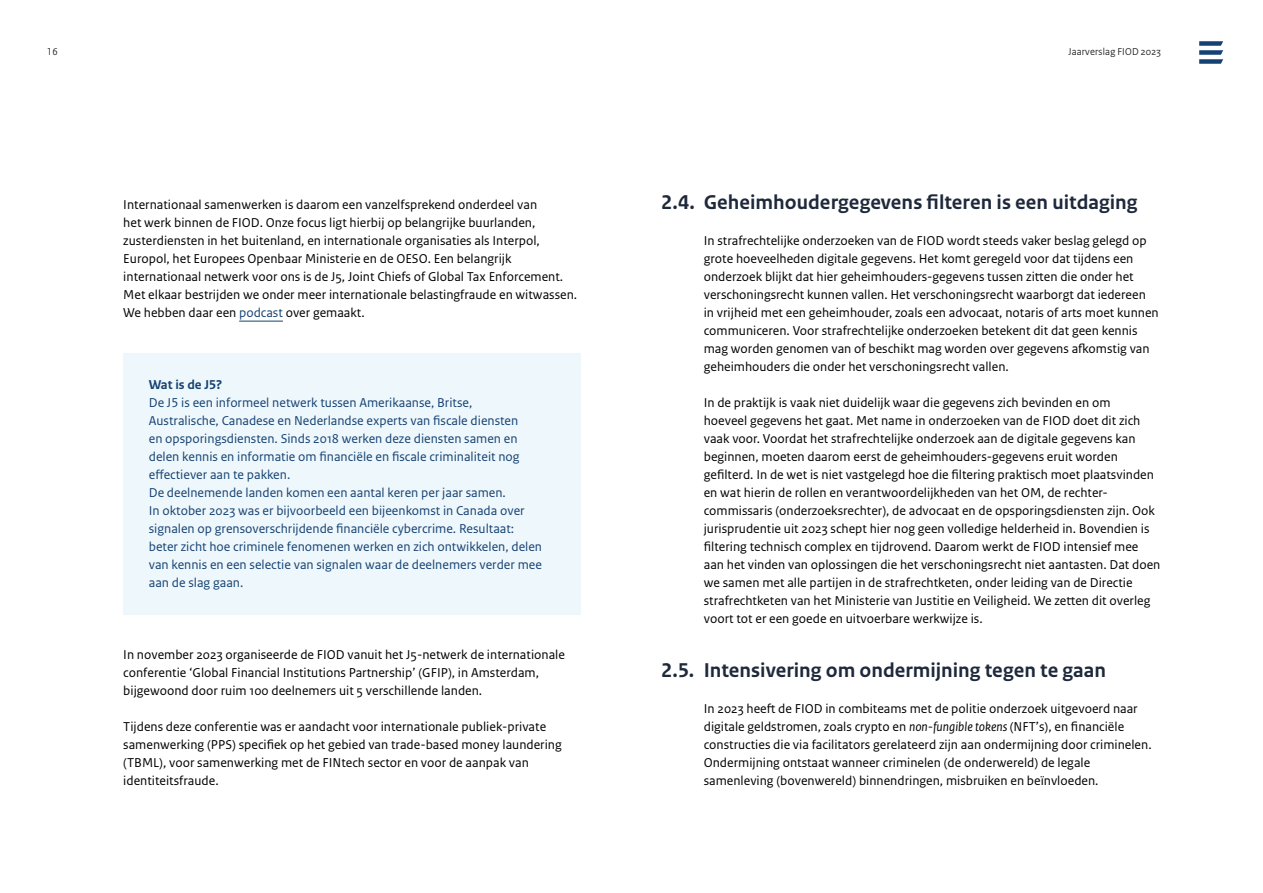
<style>
.page{position:relative;width:1263px;height:893px;background:#fff}
.page>*{position:absolute;margin:0;border:0;box-sizing:border-box;transform-origin:0 0}
.H3_Paragraafkop_Nummering_1_regel_ruimte{font:700 21px "Rijksoverheid Sans Text";color:#1e293b}
.P_Body{font:13.5px/18px "Rijksoverheid Sans Text";color:#000}
.Kader_Body_breedst{font:13.5px/18px "Rijksoverheid Sans Text";color:#154273}
.P_Body_witregel{font:13.5px/18px "Rijksoverheid Sans Text";color:#000}
.Kader_Kop{font:700 13.5px "Rijksoverheid Sans Text";color:#154273}
.t1{font:10.5px "Rijksoverheid Sans Heading";letter-spacing:.02em;color:#1d1d1b}
.s1{color:#154273}
.s2{font-style:italic}
</style>
<div class="page">
<hr style="left:239px;top:321px;width:44px;height:1px;background:#154273">
<div style="left:123px;top:353px;width:457px;height:63px;background:#eef7fb"></div>
<div style="left:123px;top:380px;width:457px;height:126px;background:#eef7fb"></div>
<div style="left:123px;top:470px;width:457px;height:144px;background:#eef7fb"></div>
<svg style="left:1199px;top:41px;width:24px;height:23px"></svg>
<p class="t1" style="left:47px;top:45px;width:12px">16</p>
<p class="t1" style="left:1068px;top:45px;width:94px">Jaarverslag FIOD 2023</p>
<p class="P_Body" style="left:123px;top:196px;width:455px">Internationaal samenwerken is daarom een vanzelfsprekend onderdeel van<br>het werk binnen de FIOD. Onze focus ligt hierbij op belangrijke buurlanden, zusterdiensten in het buitenland, en internationale organisaties als Interpol, Europol, het Europees Openbaar Ministerie en de OESO. Een belangrijk internationaal netwerk voor ons is de J5, Joint Chiefs of Global Tax Enforcement.<br>Met elkaar bestrijden we onder meer internationale belastingfraude en witwassen.<br>We hebben daar een <span class="s1">podcast</span> over gemaakt.</p>
<h4 class="Kader_Kop" style="left:149px;top:377px;width:75px">Wat is de J5?</h4>
<p class="Kader_Body_breedst" style="left:149px;top:394px;width:372px">De J5 is een informeel netwerk tussen Amerikaanse, Britse, Australische, Canadese en Nederlandse experts van fiscale diensten en opsporingsdiensten. Sinds 2018 werken deze diensten samen en delen kennis en informatie om financiële en fiscale criminaliteit nog effectiever aan te pakken.</p>
<p class="Kader_Body_breedst" style="left:149px;top:484px;width:395px">De deelnemende landen komen een aantal keren per jaar samen.<br>In oktober 2023 was er bijvoorbeeld een bijeenkomst in Canada over signalen op grensoverschrijdende financiële cybercrime. Resultaat: beter zicht hoe criminele fenomenen werken en zich ontwikkelen, delen van kennis en een selectie van signalen waar de deelnemers verder mee aan de slag gaan.</p>
<p class="P_Body" style="left:123px;top:646px;width:443px">In november 2023 organiseerde de FIOD vanuit het J5-netwerk de internationale conferentie ‘Global Financial Institutions Partnership’ (GFIP), in Amsterdam, bijgewoond door ruim 100 deelnemers uit 5 verschillende landen.</p>
<p class="P_Body_witregel" style="left:123px;top:718px;width:440px">Tijdens deze conferentie was er aandacht voor internationale publiek-private samenwerking (PPS) specifiek op het gebied van trade-based money laundering (TBML), voor samenwerking met de FINtech sector en voor de aanpak van identiteitsfraude.</p>
<h3 class="H3_Paragraafkop_Nummering_1_regel_ruimte" style="left:661px;top:191px;width:478px">2.4. Geheimhoudergegevens filteren is een uitdaging</h3>
<p class="P_Body" style="left:704px;top:232px;width:456px">In strafrechtelijke onderzoeken van de FIOD wordt steeds vaker beslag gelegd op grote hoeveelheden digitale gegevens. Het komt geregeld voor dat tijdens een onderzoek blijkt dat hier geheimhouders-gegevens tussen zitten die onder het verschoningsrecht kunnen vallen. Het verschoningsrecht waarborgt dat iedereen in vrijheid met een geheimhouder, zoals een advocaat, notaris of arts moet kunnen communiceren. Voor strafrechtelijke onderzoeken betekent dit dat geen kennis mag worden genomen van of beschikt mag worden over gegevens afkomstig van geheimhouders die onder het verschoningsrecht vallen.</p>
<p class="P_Body" style="left:704px;top:394px;width:458px">In de praktijk is vaak niet duidelijk waar die gegevens zich bevinden en om<br>hoeveel gegevens het gaat. Met name in onderzoeken van de FIOD doet dit zich vaak voor. Voordat het strafrechtelijke onderzoek aan de digitale gegevens kan beginnen, moeten daarom eerst de geheimhouders-gegevens eruit worden gefilterd. In de wet is niet vastgelegd hoe die filtering praktisch moet plaatsvinden en wat hierin de rollen en verantwoordelijkheden van het OM, de rechter&shy;commissaris (onderzoeksrechter), de advocaat en de opsporingsdiensten zijn. Ook jurisprudentie uit 2023 schept hier nog geen volledige helderheid in. Bovendien is filtering technisch complex en tijdrovend. Daarom werkt de FIOD intensief mee aan het vinden van oplossingen die het verschoningsrecht niet aantasten. Dat doen we samen met alle partijen in de strafrechtketen, onder leiding van de Directie strafrechtketen van het Ministerie van Justitie en Veiligheid. We zetten dit overleg voort tot er een goede en uitvoerbare werkwijze is.</p>
<h3 class="H3_Paragraafkop_Nummering_1_regel_ruimte" style="left:661px;top:659px;width:446px">2.5. Intensivering om ondermijning tegen te gaan</h3>
<p class="P_Body" style="left:704px;top:700px;width:449px">In 2023 heeft de FIOD in combiteams met de politie onderzoek uitgevoerd naar digitale geldstromen, zoals crypto en <span class="s2">non-fungible tokens</span> (NFT’s), en financiële constructies die via facilitators gerelateerd zijn aan ondermijning door criminelen.</p>
<p class="P_Body" style="left:704px;top:754px;width:396px">Ondermijning ontstaat wanneer criminelen (de onderwereld) de legale samenleving (bovenwereld) binnendringen, misbruiken en beïnvloeden.</p>
</div>
